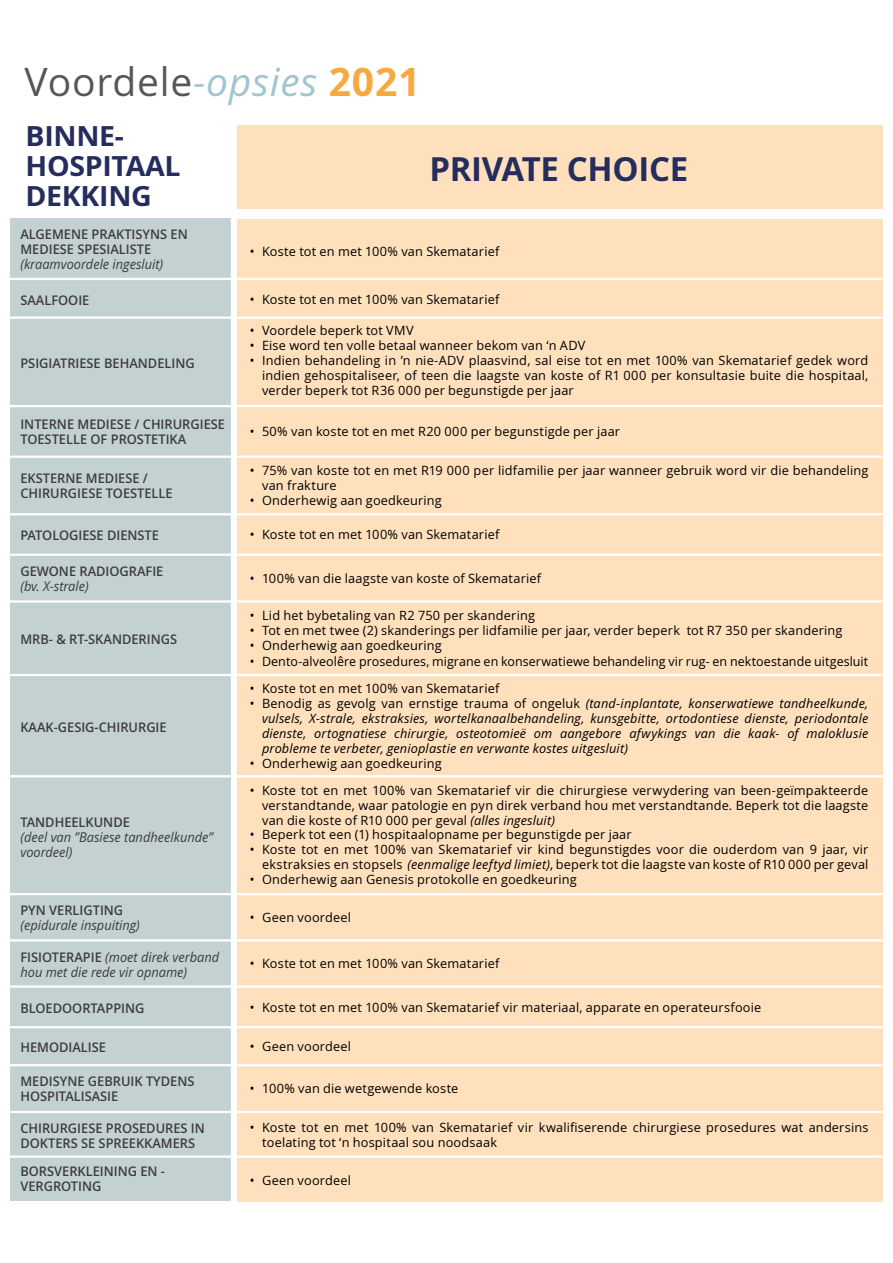
<style>
.page{position:relative;width:893px;height:1263px;background:#fff}
.page>*{position:absolute;margin:0;border:0;box-sizing:border-box;transform-origin:0 0}
.t1{font:39px "Open Sans";letter-spacing:.02em;color:#575756}
.t2{font:700 33px "Open Sans";letter-spacing:-.01em;color:#252c5e}
.t3{font:700 27.6px/30px "Open Sans";letter-spacing:-.01em;color:#252c5e}
.t4{font:600 13.5px/15px "Open Sans";color:#3c3c3b;scale:.95 1}
.t5{font:italic 13.5px/15px "Open Sans";color:#3c3c3b;scale:.95 1}
.t6{font:12.75px/15px "Open Sans";letter-spacing:.015em;color:#000;text-align:justify}
.t7{font:italic 12.75px/15px "Open Sans";letter-spacing:.01em;color:#000;text-align:justify}
.s1{font-style:italic;color:#a0c5d0}
.s2{font-weight:700;color:#f7a941}
.s3{font-weight:600;font-style:normal}
.s4{font-style:normal}
.s5{font-style:italic}
</style>
<div class="page">
<div style="left:235px;top:126px;width:647px;height:83px;background:#fee0bc"></div>
<div style="left:231px;top:219px;width:651px;height:982px;background:#fee0bc"></div>
<div style="left:11px;top:219px;width:224px;height:982px;background:#c4d1d2"></div>
<div style="left:231px;top:125px;width:6px;height:1138px;background:#fff"></div>
<hr style="left:0;top:278px;width:893px;height:2px;background:#fff">
<hr style="left:0;top:316px;width:893px;height:3px;background:#fff">
<hr style="left:0;top:405px;width:893px;height:2px;background:#fff">
<hr style="left:0;top:456px;width:893px;height:2px;background:#fff">
<hr style="left:0;top:513px;width:893px;height:2px;background:#fff">
<hr style="left:0;top:554px;width:893px;height:2px;background:#fff">
<hr style="left:0;top:600px;width:893px;height:3px;background:#fff">
<hr style="left:0;top:674px;width:893px;height:2px;background:#fff">
<hr style="left:0;top:775px;width:893px;height:2px;background:#fff">
<hr style="left:0;top:893px;width:893px;height:2px;background:#fff">
<hr style="left:0;top:939px;width:893px;height:2px;background:#fff">
<hr style="left:0;top:985px;width:893px;height:3px;background:#fff">
<hr style="left:0;top:1026px;width:893px;height:2px;background:#fff">
<hr style="left:0;top:1064px;width:893px;height:2px;background:#fff">
<hr style="left:0;top:1111px;width:893px;height:2px;background:#fff">
<hr style="left:0;top:1155px;width:893px;height:3px;background:#fff">
<h1 class="t1" style="left:24px;top:60px;width:397px">Voordele<span class="s1">-opsies</span> <span class="s2">2021</span></h1>
<h3 class="t3" style="left:26px;top:121px;width:157px">BINNE-<br>HOSPITAAL<br>DEKKING</h3>
<h2 class="t2" style="left:429px;top:150px;width:260px">PRIVATE CHOICE</h2>
<p class="t4" style="left:20px;top:227px;width:178px">ALGEMENE PRAKTISYNS EN<br>MEDIESE SPESIALISTE</p>
<p class="t5" style="left:20px;top:257px;width:152px">(kraamvoordele ingesluit)</p>
<p class="t4" style="left:20px;top:293px;width:74px">SAALFOOIE</p>
<p class="t4" style="left:20px;top:356px;width:185px">PSIGIATRIESE BEHANDELING</p>
<p class="t4" style="left:20px;top:417px;width:217px">INTERNE MEDIESE / CHIRURGIESE<br>TOESTELLE OF PROSTETIKA</p>
<p class="t4" style="left:20px;top:471px;width:162px">EKSTERNE MEDIESE /<br>CHIRURGIESE TOESTELLE</p>
<p class="t4" style="left:20px;top:528px;width:147px">PATOLOGIESE DIENSTE</p>
<p class="t4" style="left:20px;top:564px;width:152px">GEWONE RADIOGRAFIE</p>
<p class="t5" style="left:20px;top:579px;width:73px">(bv. X-strale)</p>
<p class="t4" style="left:20px;top:632px;width:166px">MRB- &amp; RT-SKANDERINGS</p>
<p class="t4" style="left:20px;top:720px;width:156px">KAAK-GESIG-CHIRURGIE</p>
<p class="t4" style="left:20px;top:815px;width:117px">TANDHEELKUNDE</p>
<p class="t5" style="left:20px;top:830px;width:204px">(deel van ”Basiese tandheelkunde” voordeel)</p>
<p class="t4" style="left:20px;top:903px;width:110px">PYN VERLIGTING</p>
<p class="t5" style="left:20px;top:918px;width:127px">(epidurale inspuiting)</p>
<p class="t5" style="left:20px;top:950px;width:211px"><span class="s3">FISIOTERAPIE</span> (moet direk verband hou met die rede vir opname)</p>
<p class="t4" style="left:20px;top:1001px;width:132px">BLOEDOORTAPPING</p>
<p class="t4" style="left:20px;top:1040px;width:92px">HEMODIALISE</p>
<p class="t4" style="left:20px;top:1074px;width:185px">MEDISYNE GEBRUIK TYDENS<br>HOSPITALISASIE</p>
<p class="t4" style="left:20px;top:1121px;width:196px">CHIRURGIESE PROSEDURES IN<br>DOKTERS SE SPREEKKAMERS</p>
<p class="t4" style="left:20px;top:1164px;width:154px">BORSVERKLEINING EN -<br>VERGROTING</p>
<p class="t6" style="left:250px;top:244px;width:251px">• Koste tot en met 100% van Skematarief</p>
<p class="t6" style="left:250px;top:292px;width:251px">• Koste tot en met 100% van Skematarief</p>
<p class="t6" style="left:250px;top:324px;width:165px">• Voordele beperk tot VMV</p>
<p class="t6" style="left:250px;top:339px;width:337px">• Eise word ten volle betaal wanneer bekom van ‘n ADV</p>
<p class="t6" style="left:262px;top:354px;width:608px;text-indent:-12px">• Indien behandeling in ’n nie-ADV plaasvind, sal eise tot en met 100% van Skematarief gedek word indien gehospitaliseer, of teen die laagste van koste of R1 000 per konsultasie buite die hospitaal, verder beperk tot R36 000 per begunstigde per jaar</p>
<p class="t6" style="left:250px;top:424px;width:372px">• 50% van koste tot en met R20 000 per begunstigde per jaar</p>
<p class="t6" style="left:262px;top:463px;width:608px;text-indent:-12px">• 75% van koste tot en met R19 000 per lidfamilie per jaar wanneer gebruik word vir die behandeling van frakture</p>
<p class="t6" style="left:250px;top:493px;width:194px">• Onderhewig aan goedkeuring</p>
<p class="t6" style="left:250px;top:528px;width:251px">• Koste tot en met 100% van Skematarief</p>
<p class="t6" style="left:250px;top:571px;width:293px">• 100% van die laagste van koste of Skematarief</p>
<p class="t6" style="left:250px;top:609px;width:287px">• Lid het bybetaling van R2 750 per skandering</p>
<p class="t6" style="left:250px;top:624px;width:594px">• Tot en met twee (2) skanderings per lidfamilie per jaar, verder beperk tot R7 350 per skandering</p>
<p class="t6" style="left:250px;top:639px;width:194px">• Onderhewig aan goedkeuring</p>
<p class="t6" style="left:250px;top:654px;width:620px">• Dento-alveolêre prosedures, migrane en konserwatiewe behandeling vir rug- en nektoestande uitgesluit</p>
<p class="t6" style="left:250px;top:681px;width:251px">• Koste tot en met 100% van Skematarief</p>
<p class="t7" style="left:262px;top:696px;width:608px;text-indent:-12px"><span class="s4">• Benodig as gevolg van ernstige trauma of ongeluk</span> (tand-inplantate, konserwatiewe tandheelkunde, vulsels, X-strale, ekstraksies, wortelkanaalbehandeling, kunsgebitte, ortodontiese dienste, periodontale dienste, ortognatiese chirurgie, osteotomieë om aangebore afwykings van die kaak- of maloklusie probleme te verbeter, genioplastie en verwante kostes uitgesluit)</p>
<p class="t6" style="left:250px;top:756px;width:194px">• Onderhewig aan goedkeuring</p>
<p class="t6" style="left:262px;top:783px;width:608px;text-indent:-12px">• Koste tot en met 100% van Skematarief vir die chirurgiese verwydering van been-geïmpakteerde verstandtande, waar patologie en pyn direk verband hou met verstandtande. Beperk tot die laagste van die koste of R10 000 per geval <span class="s5">(alles ingesluit)</span></p>
<p class="t6" style="left:250px;top:827px;width:383px">• Beperk tot een (1) hospitaalopname per begunstigde per jaar</p>
<p class="t6" style="left:250px;top:842px;width:620px;text-align:right">• Koste tot en met 100% van Skematarief vir kind begunstigdes voor die ouderdom van 9 jaar, vir ekstraksies en stopsels <span class="s5">(eenmalige leeftyd limiet)</span>, beperk tot die laagste van koste of R10 000 per geval</p>
<p class="t6" style="left:250px;top:872px;width:329px">• Onderhewig aan Genesis protokolle en goedkeuring</p>
<p class="t6" style="left:250px;top:910px;width:103px">• Geen voordeel</p>
<p class="t6" style="left:250px;top:956px;width:251px">• Koste tot en met 100% van Skematarief</p>
<p class="t6" style="left:250px;top:1000px;width:513px">• Koste tot en met 100% van Skematarief vir materiaal, apparate en operateursfooie</p>
<p class="t6" style="left:250px;top:1039px;width:103px">• Geen voordeel</p>
<p class="t6" style="left:250px;top:1081px;width:210px">• 100% van die wetgewende koste</p>
<p class="t6" style="left:262px;top:1120px;width:608px;text-indent:-12px">• Koste tot en met 100% van Skematarief vir kwalifiserende chirurgiese prosedures wat andersins toelating tot ‘n hospitaal sou noodsaak</p>
<p class="t6" style="left:250px;top:1172px;width:103px">• Geen voordeel</p>
</div>
